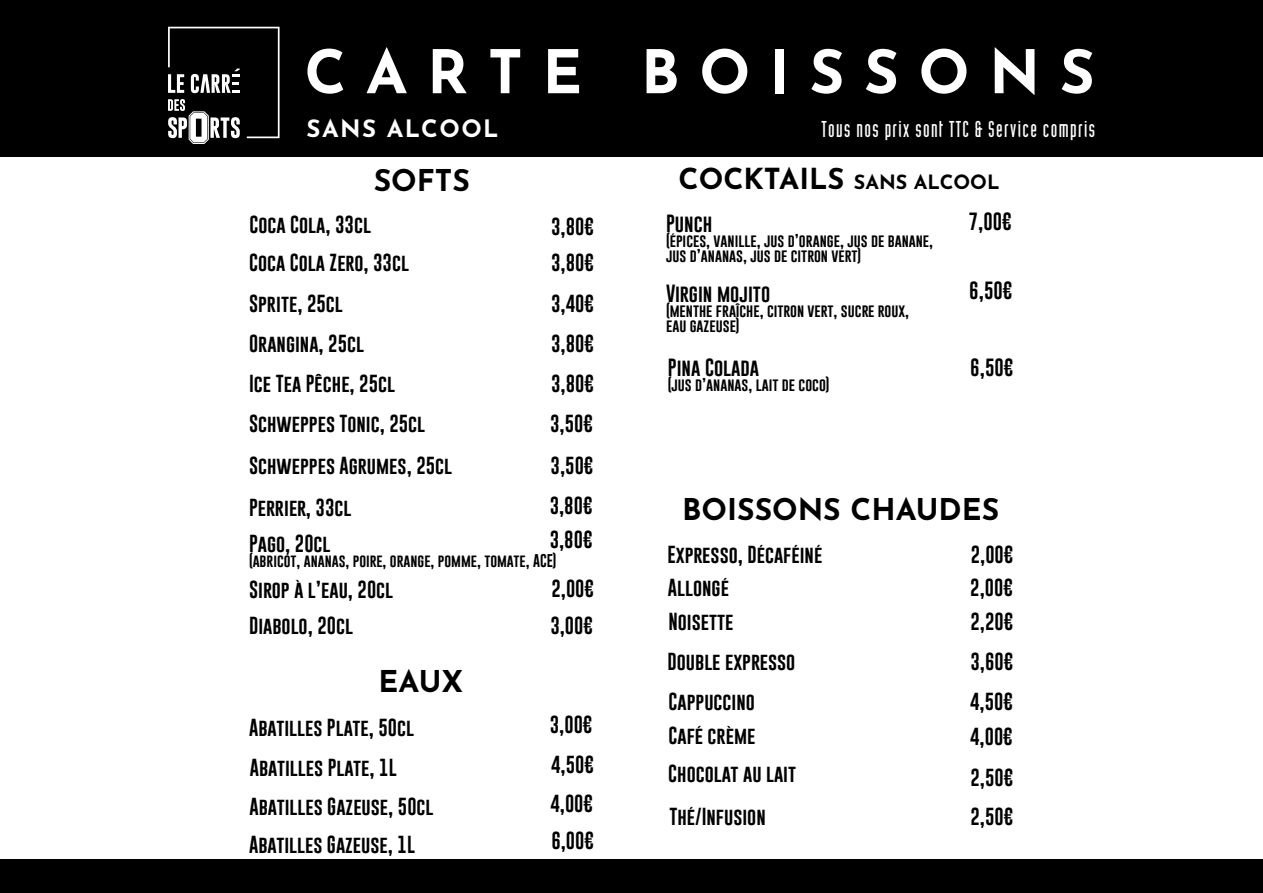
<style>
.page{position:relative;width:1263px;height:893px;background:#fff}
.page>*{position:absolute;margin:0;border:0;box-sizing:border-box;transform-origin:0 0}
.t1{font:700 60px "Josefin Sans";color:#fff}
.t2{font:700 30px "Josefin Sans";color:#000001}
.t3{font:700 24px "Josefin Sans";letter-spacing:.06em;color:#fff}
.t4{font:22.5px "Industria Solid";letter-spacing:.06em;color:#fff}
.t5{font:700 19.65px "Josefin Sans";color:#000001}
.t6{font:18.15px "Gobold";color:#000001}
.t7{font:18px/35.5px "Gobold";color:#000001}
.t8{font:13.65px/15px "Gobold";color:#000001}
.t9{font:13.5px "Gobold";color:#000001}
.s1{font-size:28.95px}
</style>
<div class="page">
<div style="left:0;top:860px;width:1263px;height:33px;background:#000001"></div>
<div style="left:0;top:0;width:1263px;height:157px;background:#000001"></div>
<svg style="left:168px;top:27px;width:112px;height:117px"></svg>
<h1 class="t1" style="left:304px;top:19px;width:792px">C A R T E B O I S S O N S</h1>
<h3 class="t3" style="left:307px;top:107px;width:193px">SANS ALCOOL</h3>
<p class="t4" style="left:821px;top:117px;width:275px">Tous nos prix sont TTC &amp; Service compris</p>
<h2 class="t2" style="left:374px;top:154px;width:98px">SOFTS</h2>
<p class="t7" style="left:249px;top:206px;width:123px">Coca Cola, 33cl</p>
<p class="t7" style="left:551px;top:209px;width:44px">3,80€</p>
<p class="t7" style="left:249px;top:245px;width:161px">Coca Cola Zero, 33cl</p>
<p class="t7" style="left:551px;top:245px;width:44px">3,80€</p>
<p class="t7" style="left:249px;top:285px;width:95px">Sprite, 25cl</p>
<p class="t7" style="left:551px;top:285px;width:44px">3,40€</p>
<p class="t7" style="left:249px;top:325px;width:116px">Orangina, 25cl</p>
<p class="t7" style="left:551px;top:325px;width:44px">3,80€</p>
<p class="t7" style="left:249px;top:366px;width:147px">Ice Tea Pêche, 25cl</p>
<p class="t7" style="left:550px;top:364px;width:45px;line-height:39.5px">3,80€<br>3,50€</p>
<p class="t7" style="left:249px;top:447px;width:205px">Schweppes Agrumes, 25cl</p>
<p class="t7" style="left:551px;top:447px;width:44px">3,50€</p>
<p class="t7" style="left:249px;top:489px;width:104px">Perrier, 33cl</p>
<p class="t7" style="left:249px;top:405px;width:178px">Schweppes Tonic, 25cl</p>
<p class="t7" style="left:550px;top:487px;width:44px">3,80€</p>
<p class="t7" style="left:550px;top:522px;width:44px">3,80€</p>
<p class="t7" style="left:249px;top:526px;width:83px">Pago, 20cl</p>
<p class="t9" style="left:249px;top:552px;width:309px">(abricot, ananas, poire, orange, pomme, tomate, ACE)</p>
<p class="t7" style="left:249px;top:572px;width:146px">Sirop à l’eau, 20cl<br>Diabolo, 20cl</p>
<h2 class="t2" style="left:379px;top:655px;width:86px">EAUX</h2>
<p class="t7" style="left:551px;top:570px;width:44px">2,00€</p>
<p class="t7" style="left:550px;top:607px;width:44px">3,00€</p>
<p class="t7" style="left:249px;top:709px;width:166px">Abatilles Plate, 50cl</p>
<p class="t7" style="left:550px;top:706px;width:44px">3,00€</p>
<p class="t7" style="left:250px;top:750px;width:148px">Abatilles Plate, 1L</p>
<p class="t7" style="left:551px;top:747px;width:44px">4,50€</p>
<p class="t7" style="left:249px;top:788px;width:186px">Abatilles Gazeuse, 50cl</p>
<p class="t7" style="left:550px;top:785px;width:44px">4,00€</p>
<p class="t7" style="left:249px;top:827px;width:167px">Abatilles Gazeuse, 1L</p>
<p class="t7" style="left:551px;top:823px;width:44px">6,00€</p>
<p class="t5" style="left:678px;top:165px;width:323px"><span class="s1">COCKTAILS</span> SANS ALCOOL</p>
<p class="t6" style="left:666px;top:212px;width:48px">Punch</p>
<p class="t8" style="left:666px;top:233px;width:269px">(épices, vanille, jus d’orange, jus de banane, jus d’ananas, jus de citron vert)</p>
<p class="t6" style="left:666px;top:282px;width:106px">Virgin mojito</p>
<p class="t8" style="left:666px;top:303px;width:245px">(menthe fraîche, citron vert, sucre roux, eau gazeuse)</p>
<p class="t6" style="left:668px;top:355px;width:93px">Pina Colada</p>
<p class="t8" style="left:668px;top:377px;width:163px">(jus d’ananas, lait de coco)</p>
<p class="t6" style="left:968px;top:209px;width:45px">7,00€</p>
<p class="t6" style="left:969px;top:278px;width:45px">6,50€</p>
<p class="t6" style="left:970px;top:355px;width:45px">6,50€</p>
<h2 class="t2" style="left:682px;top:483px;width:318px">BOISSONS CHAUDES</h2>
<p class="t7" style="left:971px;top:537px;width:44px">2,00€</p>
<p class="t7" style="left:668px;top:537px;width:156px">Expresso, Décaféiné</p>
<p class="t7" style="left:668px;top:570px;width:62px">Allongé</p>
<p class="t7" style="left:970px;top:570px;width:44px">2,00€</p>
<p class="t7" style="left:668px;top:603px;width:67px">Noisette</p>
<p class="t7" style="left:970px;top:604px;width:44px">2,20€</p>
<p class="t7" style="left:668px;top:644px;width:129px">Double expresso</p>
<p class="t7" style="left:970px;top:644px;width:44px">3,60€</p>
<p class="t7" style="left:668px;top:683px;width:88px">Cappuccino</p>
<p class="t7" style="left:970px;top:684px;width:44px">4,50€</p>
<p class="t7" style="left:668px;top:718px;width:88px">Café crème</p>
<p class="t7" style="left:970px;top:718px;width:44px">4,00€</p>
<p class="t7" style="left:668px;top:756px;width:129px">Chocolat au lait</p>
<p class="t7" style="left:970px;top:759px;width:44px">2,50€</p>
<p class="t7" style="left:669px;top:798px;width:98px">Thé/Infusion</p>
<p class="t7" style="left:970px;top:798px;width:44px">2,50€</p>
</div>
